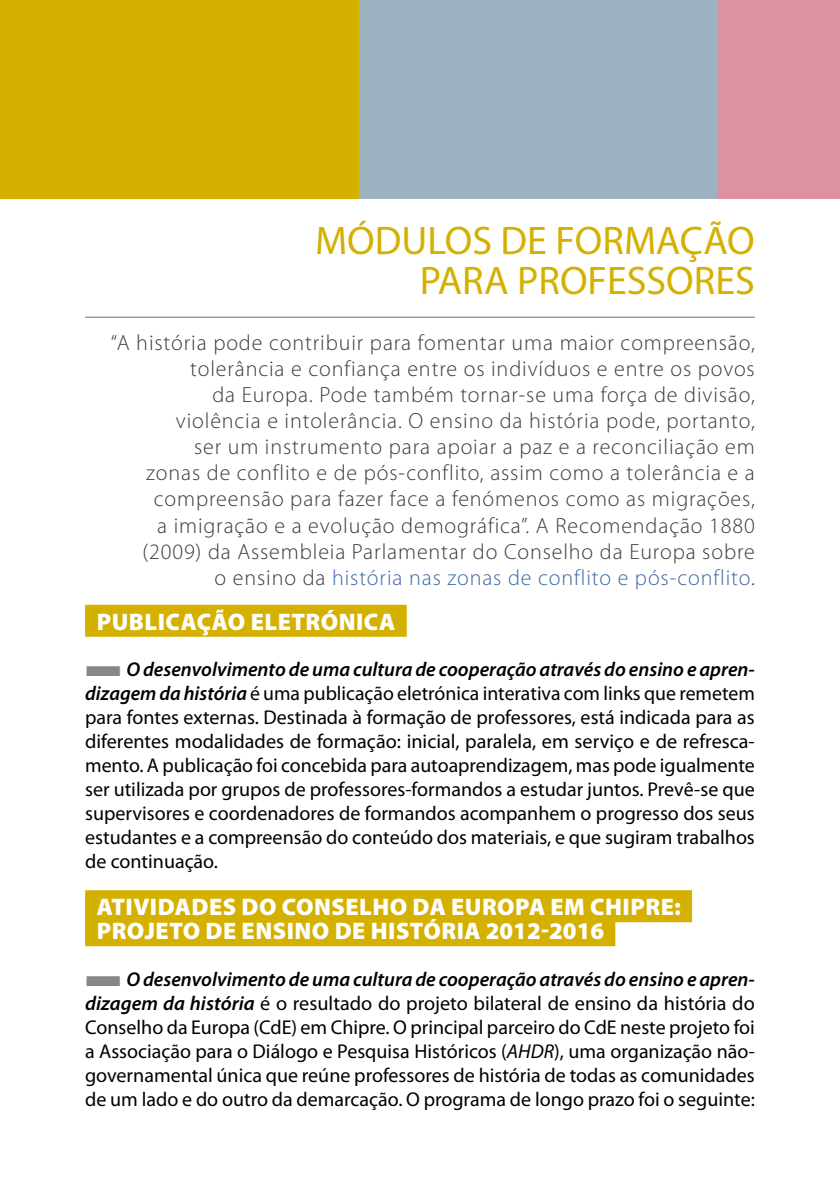
<style>
.page{position:relative;width:840px;height:1191px;background:#fff}
.page>*{position:absolute;margin:0;border:0;box-sizing:border-box;transform-origin:0 0}
.t1{font:40px/40px "Myriad Pro";color:#d4b000;text-align:right}
.t2{font:900 24px/24px "Myriad Pro";letter-spacing:.02em;color:#fff}
.t3{font:300 22px/26px "Myriad Pro";letter-spacing:.04em;color:#3c3c3b;text-align:right}
.t4{font:20px/24px "Myriad Pro";color:#000;text-align:justify}
.s1{color:#3f68a5}
.s2{color:#878787}
.s3{font-weight:600;font-style:italic}
.s4{font-style:italic}
</style>
<div class="page">
<hr style="left:85px;top:317px;width:669px;height:1px;background:#706f6f">
<div style="left:0;top:0;width:360px;height:198px;background:#d4b000"></div>
<div style="left:359px;top:0;width:360px;height:198px;background:#9bb2c0"></div>
<div style="left:717px;top:0;width:122px;height:198px;background:#dc92a2"></div>
<div style="left:85px;top:605px;width:321px;height:32px;background:#d4b000"></div>
<div style="left:85px;top:890px;width:606px;height:32px;background:#d4b000"></div>
<div style="left:85px;top:914px;width:530px;height:32px;background:#d4b000"></div>
<h1 class="t1" style="left:315px;top:224px;width:441px">MÓDULOS DE FORMAÇÃO<br>PARA PROFESSORES</h1>
<p class="t3" style="left:111px;top:332px;width:645px">“A história pode contribuir para fomentar uma maior compreensão, tolerância e confiança entre os indivíduos e entre os povos<br>da Europa. Pode também tornar-se uma força de divisão,<br>violência e intolerância. O ensino da história pode, portanto,<br>ser um instrumento para apoiar a paz e a reconciliação em<br>zonas de conflito e de pós-conflito, assim como a tolerância e a compreensão para fazer face a fenómenos como as migrações,<br>a imigração e a evolução demográfica”. A Recomendação 1880 (2009) da Assembleia Parlamentar do Conselho da Europa sobre<br>o ensino da <span class="s1">história nas zonas de conflito e pós-conflito</span>.</p>
<p class="t2" style="left:97px;top:609px;width:300px">PUBLICAÇÃO ELETRÓNICA</p>
<p class="t4" style="left:85px;top:659px;width:671px"><span class="s2">■</span><span class="s3">O desenvolvimento de uma cultura de cooperação através do ensino e apren&shy;dizagem da história</span> é uma publicação eletrónica interativa com links que remetem para fontes externas. Destinada à formação de professores, está indicada para as diferentes modalidades de formação: inicial, paralela, em serviço e de refresca&shy;mento. A publicação foi concebida para autoaprendizagem, mas pode igualmente ser utilizada por grupos de professores-formandos a estudar juntos. Prevê-se que supervisores e coordenadores de formandos acompanhem o progresso dos seus estudantes e a compreensão do conteúdo dos materiais, e que sugiram trabalhos de continuação.</p>
<p class="t2" style="left:97px;top:895px;width:585px">ATIVIDADES DO CONSELHO DA EUROPA EM CHIPRE:<br>PROJETO DE ENSINO DE HISTÓRIA 2012-2016</p>
<p class="t4" style="left:85px;top:968px;width:671px"><span class="s2">■</span><span class="s3">O desenvolvimento de uma cultura de cooperação através do ensino e apren&shy;dizagem da história</span> é o resultado do projeto bilateral de ensino da história do Conselho da Europa (CdE) em Chipre. O principal parceiro do CdE neste projeto foi a Associação para o Diálogo e Pesquisa Históricos (<span class="s4">AHDR</span>), uma organização não&shy;governamental única que reúne professores de história de todas as comunidades de um lado e do outro da demarcação. O programa de longo prazo foi o seguinte:</p>
</div>
